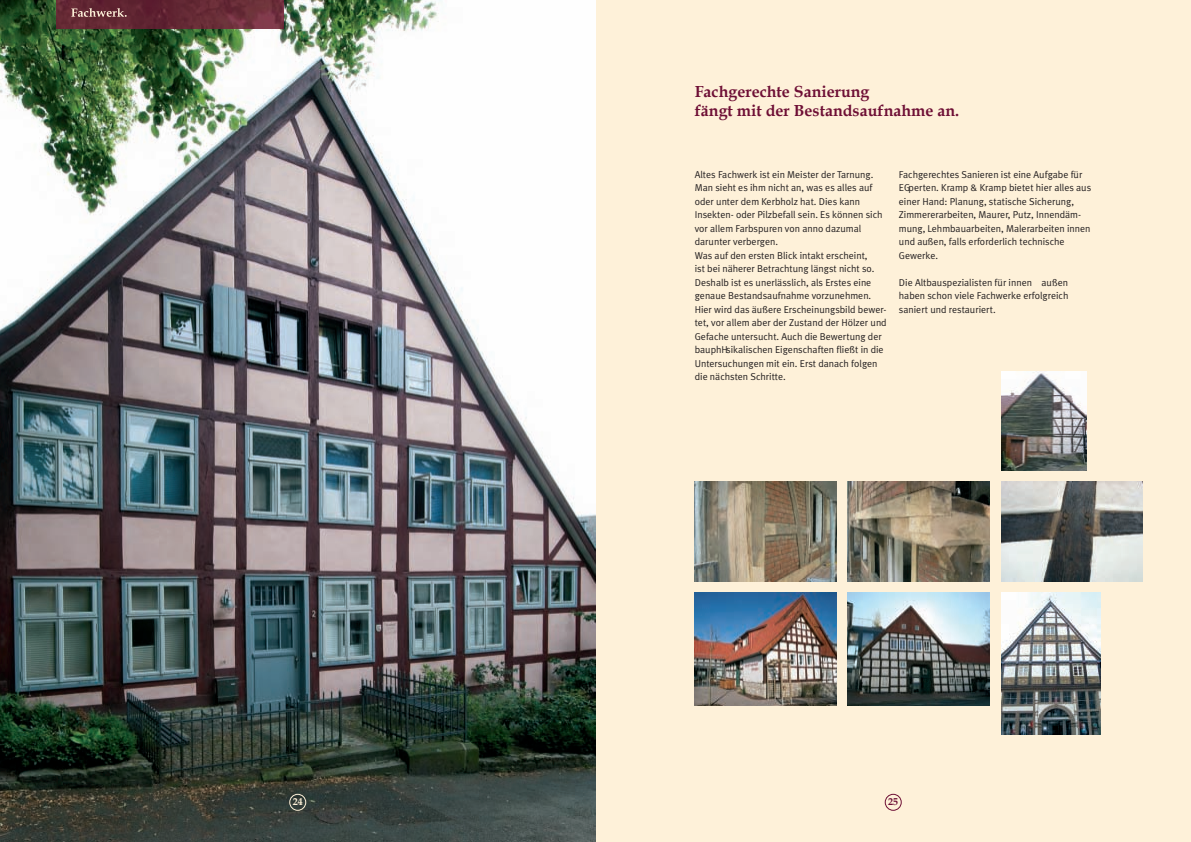
<style>
.page{position:relative;width:1191px;height:842px;background:#fff}
.page>*{position:absolute;margin:0;border:0;box-sizing:border-box;transform-origin:0 0}
.t1{font:700 16px/19px "Book Antiqua";color:#6e0f35}
.t2{font:10px/13.5px "Meta Plus Normal";color:#231f20}
.t3{font:700 10px "Book Antiqua";color:#fef1d9}
.t4{font:700 10px "Book Antiqua";color:#6e0f35}
</style>
<div class="page">
<div style="left:595px;top:0;width:596px;height:842px;background:#fef1d9"></div>
<img style="left:0;top:0;width:595px;height:842px">
<img style="left:57px;top:0;width:226px;height:28px">
<svg style="left:71px;top:8px;width:56px;height:9px"></svg>
<svg style="left:884px;top:794px;width:17px;height:17px"></svg>
<svg style="left:289px;top:794px;width:17px;height:17px"></svg>
<img style="left:694px;top:482px;width:142px;height:99px">
<img style="left:848px;top:482px;width:141px;height:99px">
<img style="left:1001px;top:482px;width:141px;height:99px">
<img style="left:1001px;top:371px;width:85px;height:100px">
<img style="left:848px;top:592px;width:141px;height:114px">
<img style="left:694px;top:592px;width:142px;height:114px">
<img style="left:1001px;top:592px;width:99px;height:142px">
<h1 class="t1" style="left:694px;top:82px;width:266px">Fachgerechte Sanierung<br>fängt mit der Bestandsaufnahme an.</h1>
<p class="t2" style="left:694px;top:168px;width:193px">Altes Fachwerk ist ein Meister der Tarnung.<br>Man sieht es ihm nicht an, was es alles auf oder unter dem Kerbholz hat. Dies kann Insekten- oder Pilzbefall sein. Es können sich vor allem Farbspuren von anno dazumal darunter verbergen.<br>Was auf den ersten Blick intakt erscheint,<br>ist bei näherer Betrachtung längst nicht so.<br>Deshalb ist es unerlässlich, als Erstes eine genaue Bestandsaufnahme vorzunehmen.<br>Hier wird das äußere Erscheinungsbild bewer&shy;tet, vor allem aber der Zustand der Hölzer und Gefache untersucht. Auch die Bewertung der bauphHsikalischen Eigenschaften fließt in die Untersuchungen mit ein. Erst danach folgen die nächsten Schritte.</p>
<p class="t2" style="left:899px;top:168px;width:194px">Fachgerechtes Sanieren ist eine Aufgabe für EGperten. Kramp &amp; Kramp bietet hier alles aus einer Hand: Planung, statische Sicherung, Zimmererarbeiten, Maurer, Putz, Innendäm&shy;mung, Lehmbauarbeiten, Malerarbeiten innen und außen, falls erforderlich technische Gewerke.</p>
<p class="t2" style="left:899px;top:276px;width:171px;text-align:justify">Die Altbauspezialisten für innen außen haben schon viele Fachwerke erfolgreich saniert und restauriert.</p>
<p class="t3" style="left:293px;top:796px;width:11px">24</p>
<p class="t4" style="left:888px;top:796px;width:11px">25</p>
</div>
